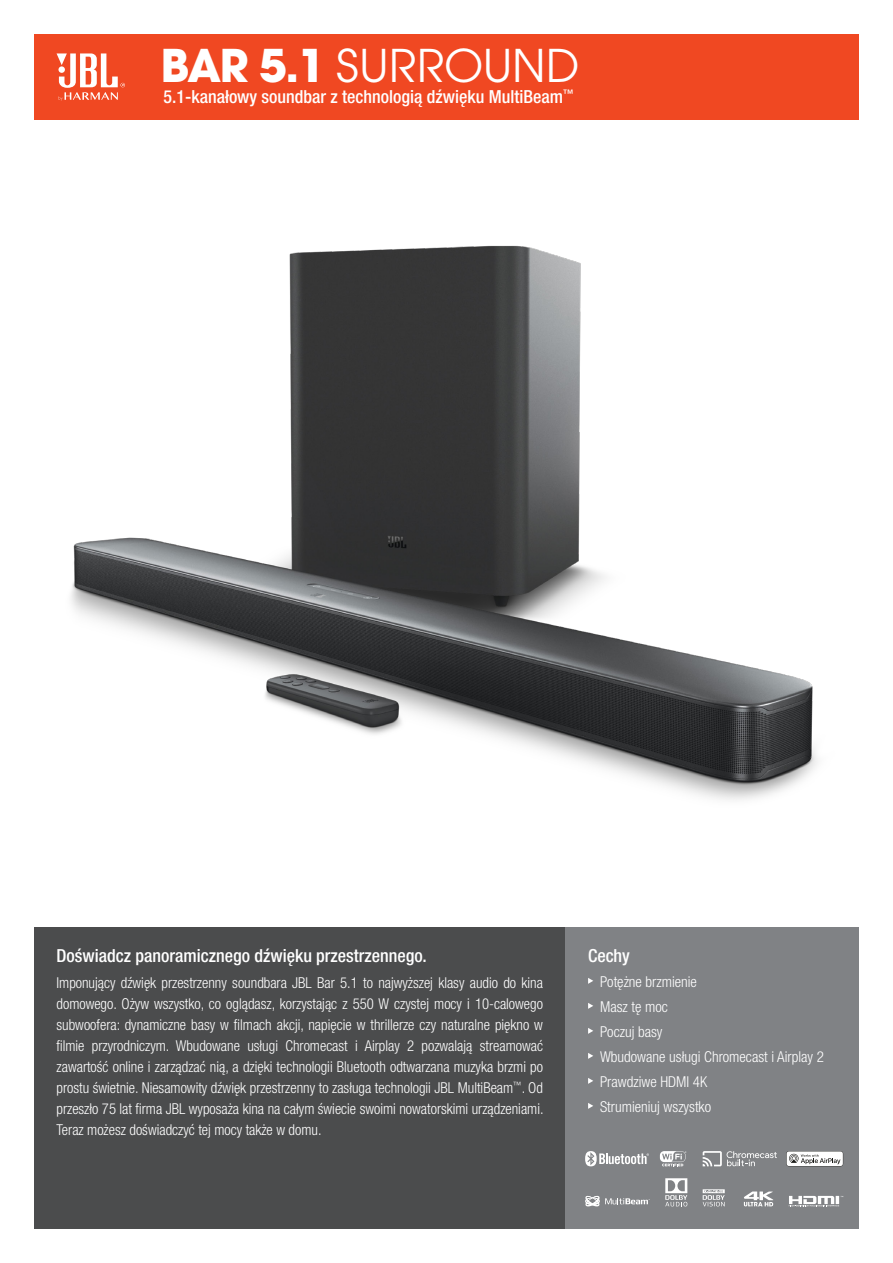
<style>
.page{position:relative;width:893px;height:1263px;background:#fff}
.page>*{position:absolute;margin:0;border:0;box-sizing:border-box;transform-origin:0 0}
.t1{font:49.8px "Avant Gard Goth EF";color:#fff}
.t2{font:500 condensed 18px "Helvetica Neue LT Pro";color:#fff}
.t3{font:300 condensed 15px/21px "Helvetica Neue LT Pro";color:#fff;text-align:justify}
.s1{font-weight:700}
</style>
<div class="page">
<div style="left:34px;top:927px;width:532px;height:302px;background:#4b4c4d"></div>
<div style="left:566px;top:927px;width:293px;height:302px;background:#808285"></div>
<svg style="left:588px;top:978px;width:5px;height:6px"></svg>
<svg style="left:588px;top:1003px;width:5px;height:6px"></svg>
<svg style="left:588px;top:1028px;width:5px;height:6px"></svg>
<svg style="left:588px;top:1053px;width:5px;height:6px"></svg>
<svg style="left:588px;top:1078px;width:5px;height:6px"></svg>
<svg style="left:588px;top:1103px;width:5px;height:6px"></svg>
<div style="left:34px;top:34px;width:825px;height:85px;background:#f04822"></div>
<svg style="left:57px;top:53px;width:68px;height:48px"></svg>
<img style="left:71px;top:245px;width:747px;height:555px">
<svg style="left:703px;top:1151px;width:74px;height:15px"></svg>
<svg style="left:585px;top:1151px;width:64px;height:15px"></svg>
<svg style="left:786px;top:1151px;width:57px;height:15px"></svg>
<svg style="left:789px;top:1196px;width:54px;height:11px"></svg>
<svg style="left:744px;top:1191px;width:29px;height:15px"></svg>
<svg style="left:585px;top:1196px;width:65px;height:10px"></svg>
<svg style="left:660px;top:1151px;width:26px;height:15px"></svg>
<svg style="left:703px;top:1189px;width:22px;height:17px"></svg>
<svg style="left:665px;top:1178px;width:22px;height:28px"></svg>
<p class="t1" style="left:161px;top:37px;width:420px"><span class="s1">BAR 5.1</span> SURROUND</p>
<p class="t2" style="left:163px;top:86px;width:411px">5.1-kanałowy soundbar z technologią dźwięku MultiBeam<sup>™</sup></p>
<p class="t2" style="left:57px;top:945px;width:372px">Doświadcz panoramicznego dźwięku przestrzennego.</p>
<p class="t3" style="left:57px;top:972px;width:489px">Imponujący dźwięk przestrzenny soundbara JBL Bar 5.1 to najwyższej klasy audio do kina domowego. Ożyw wszystko, co oglądasz, korzystając z 550 W czystej mocy i 10-calowego subwoofera: dynamiczne basy w filmach akcji, napięcie w thrillerze czy naturalne piękno w filmie przyrodniczym. Wbudowane usługi Chromecast i Airplay 2 pozwalają streamować zawartość online i zarządzać nią, a dzięki technologii Bluetooth odtwarzana muzyka brzmi po prostu świetnie. Niesamowity dźwięk przestrzenny to zasługa technologii JBL MultiBeam<sup>™</sup>. Od przeszło 75 lat firma JBL wyposaża kina na całym świecie swoimi nowatorskimi urządzeniami.<br>Teraz możesz doświadczyć tej mocy także w domu.</p>
<p class="t2" style="left:588px;top:945px;width:43px">Cechy</p>
<p class="t3" style="left:600px;top:971px;width:98px">Potężne brzmienie</p>
<p class="t3" style="left:600px;top:996px;width:69px">Masz tę moc</p>
<p class="t3" style="left:600px;top:1021px;width:64px">Poczuj basy</p>
<p class="t3" style="left:600px;top:1046px;width:225px">Wbudowane usługi Chromecast i Airplay 2</p>
<p class="t3" style="left:600px;top:1071px;width:109px">Prawdziwe HDMI 4K</p>
<p class="t3" style="left:600px;top:1096px;width:113px">Strumieniuj wszystko</p>
</div>
